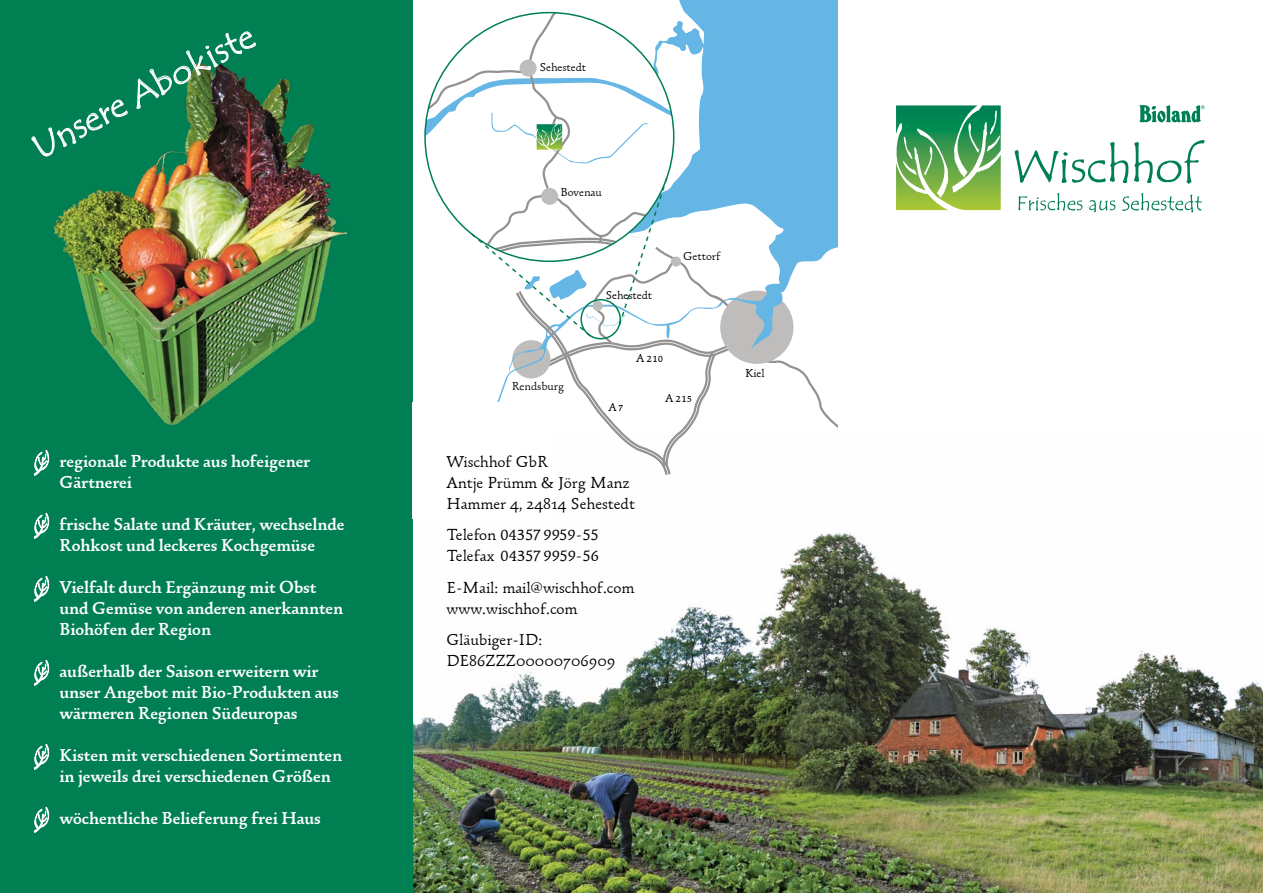
<style>
.page{position:relative;width:1263px;height:893px;background:#fff}
.page>*{position:absolute;margin:0;border:0;box-sizing:border-box;transform-origin:0 0}
.t1{font:34.5px "Tempus Sans ITC";color:#fff}
.t2{font:700 18px/21px "Parango";color:#fff}
.t3{font:16.5px/21px "Parango";color:#000}
.t4{font:16.5px/21px "Parango TF";color:#000}
.t5{font:13.5px "Parango Regular Small Caps";letter-spacing:-.035em;color:#000}
.t6{font:12px "Parango";color:#000}
.t7{font:12px "Parango TF";color:#000}
.t8{font:12px "Parango Regular Small Caps";color:#000}
.s1{font-size:12px}
.s2{font-size:13.5px}
.s3{font-family:"Parango"}
</style>
<div class="page">
<img style="left:412px;top:519px;width:851px;height:374px">
<div style="left:0;top:0;width:412px;height:893px;background:#007f53"></div>
<svg style="left:896px;top:105px;width:105px;height:105px;background:#67af66"></svg>
<svg style="left:1015px;top:140px;width:189px;height:73px"></svg>
<svg style="left:1139px;top:105px;width:66px;height:17px"></svg>
<svg style="left:412px;top:0;width:426px;height:428px;fill:#65b6e5"></svg>
<svg style="left:425px;top:13px;width:311px;height:456px"></svg>
<div style="left:412px;top:402px;width:143px;height:117px;background:#fff"></div>
<svg style="left:33px;top:449px;width:16px;height:27px"></svg>
<svg style="left:33px;top:512px;width:16px;height:27px"></svg>
<svg style="left:33px;top:575px;width:16px;height:27px"></svg>
<svg style="left:33px;top:659px;width:16px;height:27px"></svg>
<svg style="left:33px;top:743px;width:16px;height:27px"></svg>
<svg style="left:33px;top:806px;width:16px;height:27px"></svg>
<img style="left:53px;top:78px;width:294px;height:347px">
<svg style="left:31px;top:99px;width:97px;height:58px"></svg>
<svg style="left:136px;top:31px;width:120px;height:78px"></svg>
<h1 class="t1" style="left:24px;top:130px;width:248px;rotate:-28deg">Unsere Abokiste</h1>
<p class="t2" style="left:60px;top:451px;width:252px">regionale Produkte aus hofeigener<br>Gärtnerei</p>
<p class="t2" style="left:60px;top:514px;width:286px">frische Salate und Kräuter, wechselnde<br>Rohkost und leckeres Kochgemüse</p>
<p class="t2" style="left:60px;top:577px;width:285px">Vielfalt durch Ergänzung mit Obst und Gemüse von anderen anerkannten<br>Biohöfen der Region</p>
<p class="t2" style="left:60px;top:661px;width:281px">außerhalb der Saison erweitern wir unser Angebot mit Bio-Produkten aus wärmeren Regionen Südeuropas</p>
<p class="t2" style="left:60px;top:745px;width:284px">Kisten mit verschiedenen Sortimenten in jeweils drei verschiedenen Größen</p>
<p class="t2" style="left:60px;top:808px;width:263px">wöchentliche Belieferung frei Haus</p>
<p class="t6" style="left:540px;top:60px;width:48px">Sehestedt</p>
<p class="t6" style="left:560px;top:186px;width:43px">Bovenau</p>
<p class="t6" style="left:606px;top:288px;width:48px">Sehestedt</p>
<p class="t6" style="left:683px;top:250px;width:39px">Gettorf</p>
<p class="t5" style="left:636px;top:350px;width:29px"><span class="s1">A</span> 210</p>
<p class="t7" style="left:512px;top:380px;width:54px">Rendsburg</p>
<p class="t8" style="left:608px;top:400px;width:17px">A<span class="s2">7</span></p>
<p class="t3" style="left:446px;top:451px;width:190px">Wischhof GbR<br>Antje Prümm &amp; Jörg Manz<br>Hammer 4, 24814 Sehestedt</p>
<p class="t4" style="left:446px;top:525px;width:154px"><span class="s3">Telefon</span> 04357 9959-55<br><span class="s3">Telefax</span> 04357 9959-56</p>
<p class="t3" style="left:446px;top:577px;width:189px">E-Mail: mail@wischhof.com www.wischhof.com</p>
<p class="t3" style="left:446px;top:630px;width:170px">Gläubiger-ID:<br>DE86ZZZ00000706909</p>
<p class="t5" style="left:665px;top:391px;width:29px"><span class="s1">A</span> 215</p>
<p class="t6" style="left:745px;top:366px;width:21px">Kiel</p>
</div>
